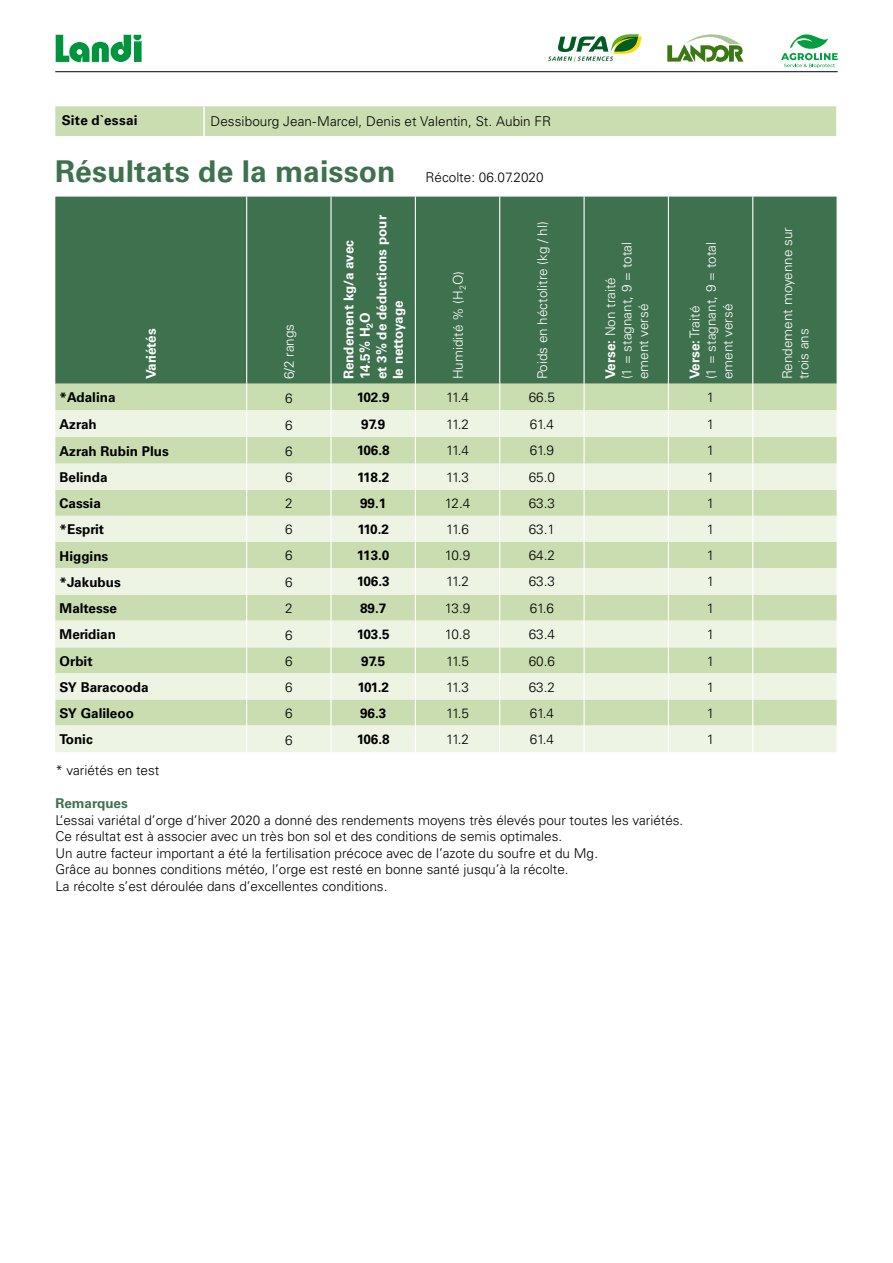
<style>
.page{position:relative;width:893px;height:1263px;background:#fff}
.page>*{position:absolute;margin:0;border:0;box-sizing:border-box;transform-origin:0 0}
.t1{font:700 30px "Univers";letter-spacing:.005em;color:#3e714d}
.t2{font:300 13.5px/16.5px "Univers";color:#000}
.t3{font:300 13.5px/16.5px "Univers";color:#fff}
.t4{font:300 13.5px "Univers LT Pro 45";letter-spacing:-.025em;color:#000}
.t5{font:700 13.5px "Univers";color:#000}
.t6{font:700 13.5px/16.5px "Univers LT Pro 65";color:#fff}
.t7{font:700 13.5px "Univers LT Pro 65";letter-spacing:-.02em;color:#000}
.t8{font:700 13.5px "Univers";letter-spacing:.02em;color:#000}
.t9{font:700 13.5px "Univers";color:#3e714d}
.t10{font:300 13.5px "Univers LT Pro 45";color:#fff}
.t11{font:700 8.7px "Univers LT Pro 65";color:#fff}
.t12{font:300 8.7px "Univers";color:#fff}
.s1{font-family:"Univers LT Pro 65";font-weight:700}
.s2{font-family:"Univers";font-weight:300}
</style>
<div class="page">
<svg style="left:55px;top:34px;width:87px;height:29px"></svg>
<hr style="left:55px;top:71px;width:783px;height:1px;background:#000">
<svg style="left:667px;top:34px;width:76px;height:28px"></svg>
<svg style="left:548px;top:34px;width:94px;height:28px"></svg>
<svg style="left:781px;top:34px;width:57px;height:34px"></svg>
<div style="left:55px;top:106px;width:781px;height:30px;background:#c9ddb1"></div>
<hr style="left:203px;top:106px;width:2px;height:30px;background:#fff">
<div style="left:55px;top:197px;width:782px;height:187px;background:#3e714d"></div>
<div style="left:55px;top:384px;width:782px;height:26px;background:#c9ddb1"></div>
<svg style="left:55px;top:410px;width:782px;height:342px;background:#dce9cd"></svg>
<hr style="left:246px;top:197px;width:1px;height:187px;background:#fff">
<hr style="left:330px;top:197px;width:2px;height:187px;background:#fff">
<hr style="left:415px;top:197px;width:1px;height:187px;background:#fff">
<hr style="left:499px;top:197px;width:1px;height:187px;background:#fff">
<hr style="left:583px;top:197px;width:2px;height:187px;background:#fff">
<hr style="left:668px;top:197px;width:1px;height:187px;background:#fff">
<hr style="left:752px;top:197px;width:1px;height:187px;background:#fff">
<hr style="left:330px;top:384px;width:2px;height:26px;background:#fff">
<hr style="left:583px;top:384px;width:2px;height:26px;background:#fff">
<hr style="left:330px;top:410px;width:2px;height:27px;background:#fff">
<hr style="left:583px;top:410px;width:2px;height:27px;background:#fff">
<hr style="left:330px;top:437px;width:2px;height:27px;background:#fff">
<hr style="left:583px;top:437px;width:2px;height:27px;background:#fff">
<hr style="left:330px;top:464px;width:2px;height:26px;background:#fff">
<hr style="left:583px;top:464px;width:2px;height:26px;background:#fff">
<hr style="left:330px;top:490px;width:2px;height:26px;background:#fff">
<hr style="left:583px;top:490px;width:2px;height:26px;background:#fff">
<hr style="left:330px;top:516px;width:2px;height:26px;background:#fff">
<hr style="left:583px;top:516px;width:2px;height:26px;background:#fff">
<hr style="left:330px;top:542px;width:2px;height:26px;background:#fff">
<hr style="left:583px;top:542px;width:2px;height:26px;background:#fff">
<hr style="left:330px;top:568px;width:2px;height:27px;background:#fff">
<hr style="left:583px;top:568px;width:2px;height:27px;background:#fff">
<hr style="left:330px;top:595px;width:2px;height:26px;background:#fff">
<hr style="left:583px;top:595px;width:2px;height:26px;background:#fff">
<hr style="left:330px;top:621px;width:2px;height:26px;background:#fff">
<hr style="left:583px;top:621px;width:2px;height:26px;background:#fff">
<hr style="left:330px;top:647px;width:2px;height:26px;background:#fff">
<hr style="left:583px;top:647px;width:2px;height:26px;background:#fff">
<hr style="left:330px;top:673px;width:2px;height:26px;background:#fff">
<hr style="left:583px;top:673px;width:2px;height:26px;background:#fff">
<hr style="left:330px;top:699px;width:2px;height:26px;background:#fff">
<hr style="left:583px;top:699px;width:2px;height:26px;background:#fff">
<svg style="left:246px;top:384px;width:1px;height:368px"></svg>
<hr style="left:330px;top:725px;width:2px;height:27px;background:#fff">
<svg style="left:415px;top:384px;width:1px;height:368px"></svg>
<svg style="left:499px;top:384px;width:1px;height:368px"></svg>
<hr style="left:583px;top:725px;width:2px;height:27px;background:#fff">
<svg style="left:668px;top:384px;width:1px;height:368px"></svg>
<svg style="left:752px;top:384px;width:1px;height:368px"></svg>
<p class="t8" style="left:62px;top:112px;width:77px">Site d`essai</p>
<p class="t2" style="left:211px;top:112px;width:342px">Dessibourg Jean-Marcel, Denis et Valentin, St. Aubin FR</p>
<h1 class="t1" style="left:55px;top:154px;width:342px">Résultats de la maisson</h1>
<p class="t2" style="left:426px;top:169px;width:119px">Récolte: 06.07.2020</p>
<p class="t6" style="left:143px;top:379px;width:53px;rotate:-90deg">Variétés</p>
<p class="t10" style="left:281px;top:379px;width:57px;rotate:-90deg">6/2 rangs</p>
<p class="t6" style="left:373px;top:379px;width:166px;rotate:-90deg">et 3% de déductions pour le nettoyage</p>
<p class="t6" style="left:340px;top:379px;width:141px;rotate:-90deg">Rendement kg/a avec<br>14.5% H O</p>
<p class="t11" style="left:365px;top:328px;width:6px;rotate:-90deg">2</p>
<p class="t3" style="left:450px;top:379px;width:110px;rotate:-90deg">Humidité % (H O)</p>
<p class="t12" style="left:458px;top:290px;width:6px;rotate:-90deg">2</p>
<p class="t3" style="left:534px;top:379px;width:160px;rotate:-90deg">Poids en héctolitre (kg / hl)</p>
<p class="t3" style="left:602px;top:379px;width:139px;rotate:-90deg"><span class="s1">Verse:</span> Non traité<br>(1 = stagnant, 9 = total ement versé</p>
<p class="t3" style="left:703px;top:379px;width:139px;rotate:-90deg">(1 = stagnant, 9 = total ement versé</p>
<p class="t6" style="left:686px;top:379px;width:75px;rotate:-90deg">Verse: <span class="s2">Traité</span></p>
<p class="t5" style="left:60px;top:390px;width:57px">*Adalina</p>
<p class="t2" style="left:285px;top:390px;width:9px">6</p>
<p class="t7" style="left:357px;top:389px;width:34px">102.9</p>
<p class="t4" style="left:446px;top:389px;width:24px">11.4</p>
<p class="t4" style="left:529px;top:389px;width:28px">66.5</p>
<p class="t4" style="left:707px;top:389px;width:9px">1</p>
<p class="t5" style="left:60px;top:416px;width:39px">Azrah</p>
<p class="t2" style="left:285px;top:417px;width:9px">6</p>
<p class="t7" style="left:361px;top:416px;width:25px">97.9</p>
<p class="t4" style="left:446px;top:416px;width:24px">11.2</p>
<p class="t4" style="left:530px;top:416px;width:26px">61.4</p>
<p class="t4" style="left:707px;top:416px;width:9px">1</p>
<p class="t5" style="left:60px;top:443px;width:111px">Azrah Rubin Plus</p>
<p class="t2" style="left:285px;top:443px;width:9px">6</p>
<p class="t7" style="left:357px;top:442px;width:34px">106.8</p>
<p class="t4" style="left:446px;top:442px;width:24px">11.4</p>
<p class="t4" style="left:530px;top:442px;width:26px">61.9</p>
<p class="t4" style="left:707px;top:442px;width:9px">1</p>
<p class="t5" style="left:60px;top:470px;width:50px">Belinda</p>
<p class="t4" style="left:285px;top:469px;width:9px">6</p>
<p class="t7" style="left:357px;top:469px;width:34px">118.2</p>
<p class="t4" style="left:446px;top:469px;width:24px">11.3</p>
<p class="t4" style="left:529px;top:469px;width:28px">65.0</p>
<p class="t4" style="left:707px;top:469px;width:9px">1</p>
<p class="t5" style="left:60px;top:496px;width:43px">Cassia</p>
<p class="t4" style="left:285px;top:495px;width:9px">2</p>
<p class="t7" style="left:360px;top:495px;width:28px">99.1</p>
<p class="t4" style="left:445px;top:495px;width:27px">12.4</p>
<p class="t4" style="left:529px;top:495px;width:28px">63.3</p>
<p class="t4" style="left:707px;top:495px;width:9px">1</p>
<p class="t5" style="left:60px;top:522px;width:46px">*Esprit</p>
<p class="t4" style="left:285px;top:521px;width:9px">6</p>
<p class="t7" style="left:357px;top:521px;width:33px">110.2</p>
<p class="t4" style="left:446px;top:521px;width:24px">11.6</p>
<p class="t4" style="left:529px;top:521px;width:28px">63.1</p>
<p class="t4" style="left:707px;top:521px;width:9px">1</p>
<p class="t5" style="left:60px;top:548px;width:50px">Higgins</p>
<p class="t4" style="left:285px;top:547px;width:9px">6</p>
<p class="t7" style="left:357px;top:547px;width:34px">113.0</p>
<p class="t4" style="left:445px;top:547px;width:27px">10.9</p>
<p class="t4" style="left:529px;top:547px;width:28px">64.2</p>
<p class="t4" style="left:707px;top:547px;width:9px">1</p>
<p class="t5" style="left:60px;top:574px;width:63px">*Jakubus</p>
<p class="t2" style="left:285px;top:574px;width:9px">6</p>
<p class="t7" style="left:357px;top:573px;width:34px">106.3</p>
<p class="t4" style="left:446px;top:573px;width:24px">11.2</p>
<p class="t4" style="left:529px;top:573px;width:28px">63.3</p>
<p class="t4" style="left:707px;top:573px;width:9px">1</p>
<p class="t5" style="left:60px;top:601px;width:59px">Maltesse</p>
<p class="t4" style="left:285px;top:600px;width:9px">2</p>
<p class="t7" style="left:360px;top:600px;width:28px">89.7</p>
<p class="t4" style="left:445px;top:600px;width:27px">13.9</p>
<p class="t4" style="left:530px;top:600px;width:26px">61.6</p>
<p class="t4" style="left:707px;top:600px;width:9px">1</p>
<p class="t5" style="left:60px;top:627px;width:58px">Meridian</p>
<p class="t2" style="left:285px;top:627px;width:9px">6</p>
<p class="t7" style="left:357px;top:626px;width:34px">103.5</p>
<p class="t4" style="left:445px;top:626px;width:27px">10.8</p>
<p class="t4" style="left:529px;top:626px;width:28px">63.4</p>
<p class="t4" style="left:707px;top:626px;width:9px">1</p>
<p class="t5" style="left:60px;top:653px;width:35px">Orbit</p>
<p class="t4" style="left:285px;top:653px;width:9px">6</p>
<p class="t7" style="left:361px;top:653px;width:25px">97.5</p>
<p class="t4" style="left:446px;top:653px;width:24px">11.5</p>
<p class="t4" style="left:529px;top:653px;width:28px">60.6</p>
<p class="t4" style="left:707px;top:653px;width:9px">1</p>
<p class="t5" style="left:60px;top:679px;width:91px">SY Baracooda</p>
<p class="t4" style="left:285px;top:679px;width:9px">6</p>
<p class="t7" style="left:357px;top:679px;width:33px">101.2</p>
<p class="t4" style="left:446px;top:679px;width:24px">11.3</p>
<p class="t4" style="left:529px;top:679px;width:28px">63.2</p>
<p class="t4" style="left:707px;top:679px;width:9px">1</p>
<p class="t5" style="left:60px;top:705px;width:76px">SY Galileoo</p>
<p class="t4" style="left:285px;top:705px;width:9px">6</p>
<p class="t7" style="left:360px;top:705px;width:28px">96.3</p>
<p class="t4" style="left:446px;top:705px;width:24px">11.5</p>
<p class="t4" style="left:530px;top:705px;width:26px">61.4</p>
<p class="t4" style="left:707px;top:705px;width:9px">1</p>
<p class="t5" style="left:60px;top:731px;width:35px">Tonic</p>
<p class="t2" style="left:285px;top:732px;width:9px">6</p>
<p class="t7" style="left:357px;top:731px;width:34px">106.8</p>
<p class="t4" style="left:446px;top:731px;width:24px">11.2</p>
<p class="t4" style="left:530px;top:731px;width:26px">61.4</p>
<p class="t4" style="left:707px;top:731px;width:9px">1</p>
<p class="t2" style="left:55px;top:762px;width:106px">* variétés en test</p>
<p class="t9" style="left:55px;top:796px;width:74px">Remarques</p>
<p class="t2" style="left:55px;top:812px;width:629px">L’essai variétal d’orge d’hiver 2020 a donné des rendements moyens très élevés pour toutes les variétés.<br>Ce résultat est à associer avec un très bon sol et des conditions de semis optimales.<br>Un autre facteur important a été la fertilisation précoce avec de l’azote du soufre et du Mg.<br>Grâce au bonnes conditions météo, l’orge est resté en bonne santé jusqu’à la récolte.<br>La récolte s’est déroulée dans d’excellentes conditions.</p>
<p class="t3" style="left:779px;top:379px;width:154px;rotate:-90deg">Rendement moyenne sur trois ans</p>
</div>
